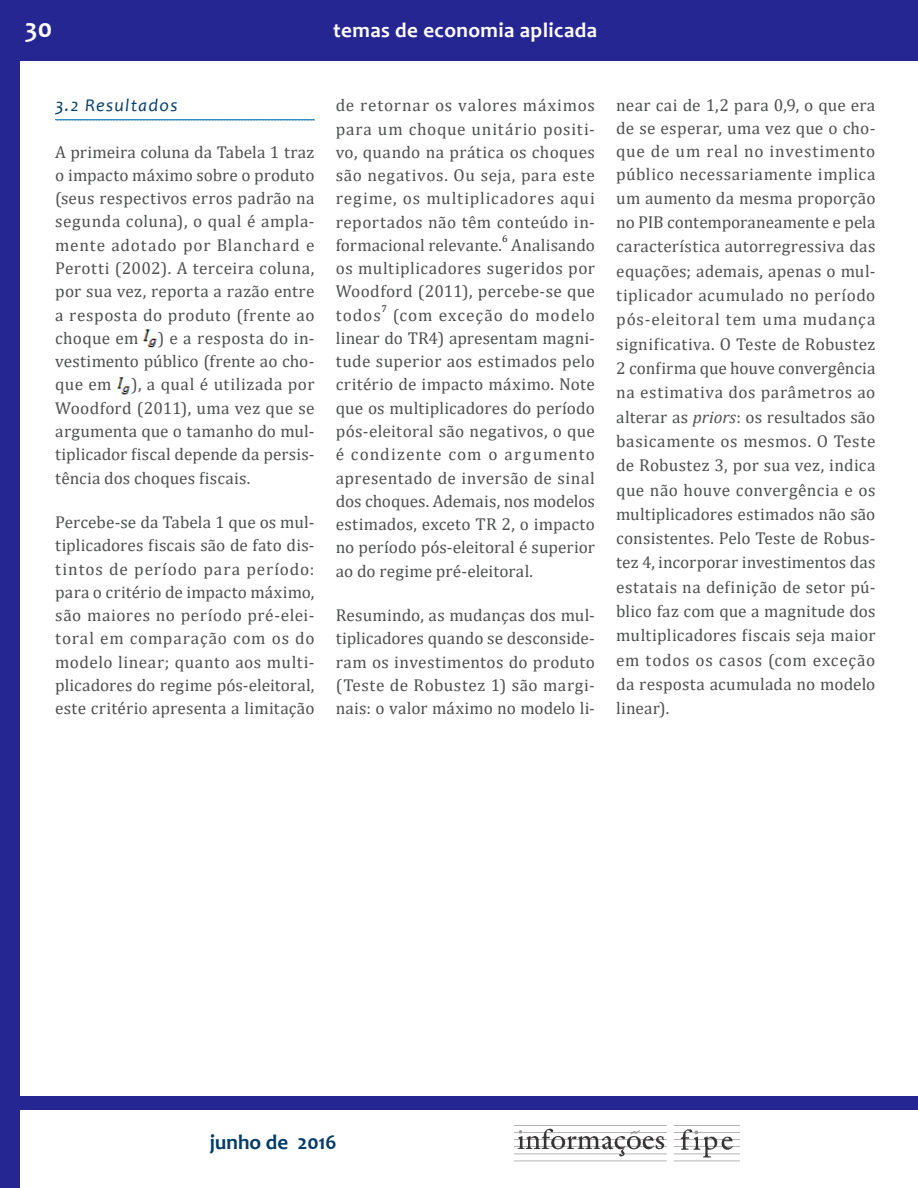
<style>
.page{position:relative;width:918px;height:1188px;background:#fff}
.page>*{position:absolute;margin:0;border:0;box-sizing:border-box;transform-origin:0 0}
.t1{font:700 27px "Candara";color:#fff}
.t2{font:700 21px "Candara";letter-spacing:.02em;color:#fff}
.t3{font:700 21px "Candara";color:#003b68}
.t4{font:italic 18px "Candara";letter-spacing:.07em;color:#003b68}
.t5{font:17.25px/23.2px "Cambria";letter-spacing:.015em;color:#4e4f50;text-align:justify}
.t6{font:10.05px "Cambria";color:#231f20}
.s1{font-style:italic}
</style>
<div class="page">
<div style="left:0;top:0;width:20px;height:1188px;background:#262693"></div>
<div style="left:0;top:0;width:918px;height:61px;background:#262693"></div>
<div style="left:15px;top:1097px;width:903px;height:13px;background:#262693"></div>
<img style="left:514px;top:1125px;width:225px;height:37px">
<svg style="left:55px;top:119px;width:260px;height:1px"></svg>
<img style="left:144px;top:329px;width:13px;height:19px">
<img style="left:117px;top:377px;width:13px;height:18px">
<h1 class="t1" style="left:25px;top:12px;width:29px">30</h1>
<p class="t2" style="left:333px;top:17px;width:265px">temas de economia aplicada</p>
<p class="t4" style="left:55px;top:94px;width:124px">3.2 Resultados</p>
<p class="t5" style="left:55px;top:140px;width:261px">A primeira coluna da Tabela 1 traz o impacto máximo sobre o produto (seus respectivos erros padrão na segunda coluna), o qual é ampla&shy;mente adotado por Blanchard e Perotti (2002). A terceira coluna, por sua vez, reporta a razão entre a resposta do produto (frente ao choque em ) e a resposta do in&shy;vestimento público (frente ao cho&shy;que em ), a qual é utilizada por Woodford (2011), uma vez que se argumenta que o tamanho do mul&shy;tiplicador fiscal depende da persis&shy;tência dos choques fiscais.</p>
<p class="t5" style="left:55px;top:510px;width:261px">Percebe-se da Tabela 1 que os mul&shy;tiplicadores fiscais são de fato dis&shy;tintos de período para período: para o critério de impacto máximo, são maiores no período pré-elei&shy;toral em comparação com os do modelo linear; quanto aos multi&shy;plicadores do regime pós-eleitoral, este critério apresenta a limitação</p>
<p class="t5" style="left:336px;top:94px;width:261px">de retornar os valores máximos para um choque unitário positi&shy;vo, quando na prática os choques são negativos. Ou seja, para este regime, os multiplicadores aqui reportados não têm conteúdo in&shy;formacional relevante.</p>
<p class="t6" style="left:502px;top:233px;width:7px">6</p>
<p class="t5" style="left:336px;top:233px;width:261px;text-indent:175px">Analisando os multiplicadores sugeridos por Woodford (2011), percebe-se que todos</p>
<p class="t6" style="left:381px;top:303px;width:7px">7</p>
<p class="t5" style="left:336px;top:303px;width:261px;text-indent:57px">(com exceção do modelo linear do TR4) apresentam magni&shy;tude superior aos estimados pelo critério de impacto máximo. Note que os multiplicadores do período pós-eleitoral são negativos, o que é condizente com o argumento apresentado de inversão de sinal dos choques. Ademais, nos modelos estimados, exceto TR 2, o impacto no período pós-eleitoral é superior ao do regime pré-eleitoral.</p>
<p class="t5" style="left:336px;top:604px;width:261px">Resumindo, as mudanças dos mul&shy;tiplicadores quando se desconside&shy;ram os investimentos do produto (Teste de Robustez 1) são margi&shy;nais: o valor máximo no modelo li-</p>
<p class="t5" style="left:616px;top:93px;width:261px;line-height:24.2px">near cai de 1,2 para 0,9, o que era de se esperar, uma vez que o cho&shy;que de um real no investimento público necessariamente implica um aumento da mesma proporção no PIB contemporaneamente e pela característica autorregressiva das equações; ademais, apenas o mul&shy;tiplicador acumulado no período pós-eleitoral tem uma mudança significativa. O Teste de Robustez 2 confirma que houve convergência na estimativa dos parâmetros ao alterar as <span class="s1">priors</span>: os resultados são basicamente os mesmos. O Teste de Robustez 3, por sua vez, indica que não houve convergência e os multiplicadores estimados não são consistentes. Pelo Teste de Robus&shy;tez 4, incorporar investimentos das estatais na definição de setor pú&shy;blico faz com que a magnitude dos multiplicadores fiscais seja maior em todos os casos (com exceção da resposta acumulada no modelo linear).</p>
<p class="t3" style="left:210px;top:1129px;width:128px">junho de 2016</p>
</div>
